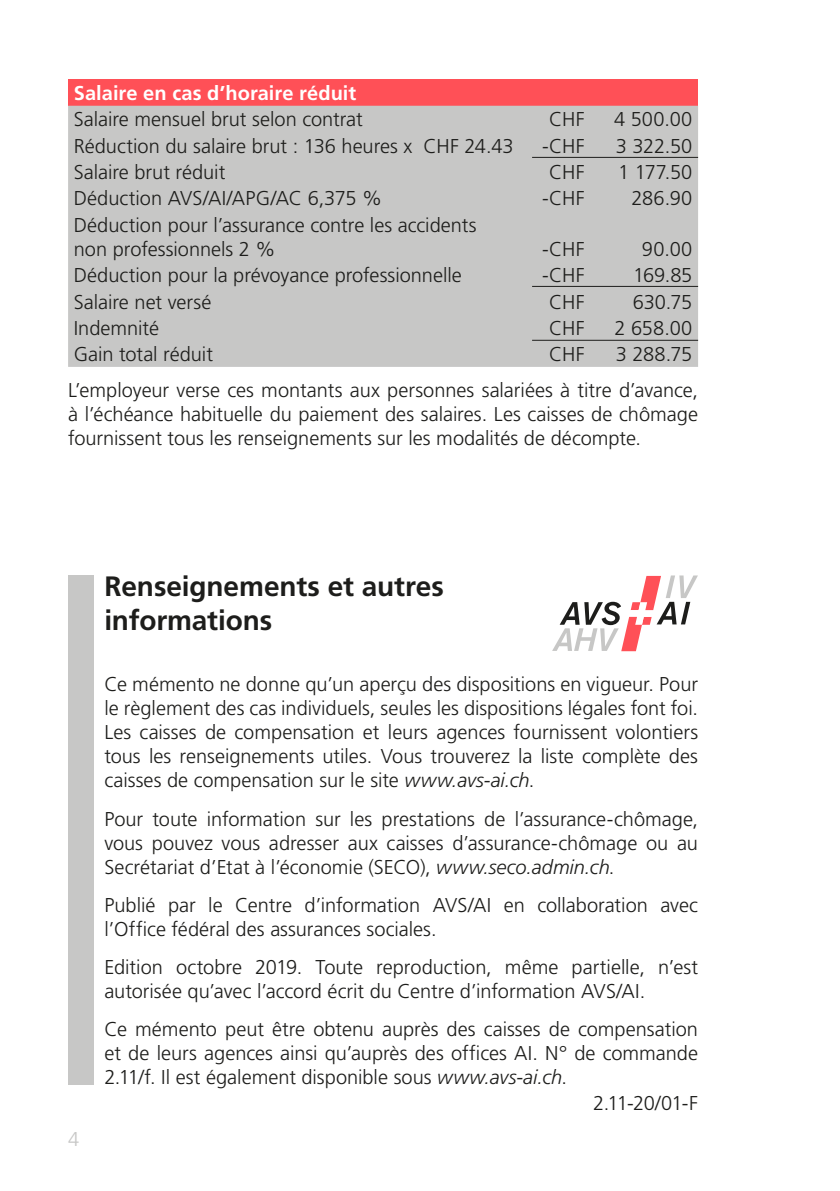
<style>
.page{position:relative;width:840px;height:1191px;background:#fff}
.page>*{position:absolute;margin:0;border:0;box-sizing:border-box;transform-origin:0 0}
.Auskünfte{font:700 28px/33.6px "Frutiger LT Std";letter-spacing:-.005em;color:#1d1d1b}
.Grundtext{font:300 20px/24px "Frutiger LT Std";color:#1d1d1b;text-align:justify}
.Tabellen_Text_Weiss{font:700 20px "Frutiger LT Std";letter-spacing:.005em;color:#fff}
.Texttitel{font:300 20px "Frutiger LT Std";color:#c7c7c6}
.s1{font-style:italic}
</style>
<div class="page">
<div style="left:68px;top:575px;width:26px;height:509px;background:#c7c7c6"></div>
<svg style="left:552px;top:575px;width:145px;height:76px"></svg>
<div style="left:68px;top:79px;width:629px;height:27px;background:#ff5057"></div>
<div style="left:68px;top:106px;width:629px;height:261px;background:#c7c7c6"></div>
<hr style="left:531px;top:157px;width:166px;height:1px;background:#1d1d1b">
<hr style="left:531px;top:286px;width:166px;height:1px;background:#1d1d1b">
<hr style="left:531px;top:340px;width:166px;height:1px;background:#1d1d1b">
<p class="Tabellen_Text_Weiss" style="left:74px;top:81px;width:284px">Salaire en cas d’horaire réduit</p>
<p class="Grundtext" style="left:74px;top:108px;width:290px">Salaire mensuel brut selon contrat</p>
<p class="Grundtext" style="left:549px;top:108px;width:37px">CHF</p>
<p class="Grundtext" style="left:613px;top:108px;width:80px">4 500.00</p>
<p class="Grundtext" style="left:74px;top:134px;width:441px">Réduction du salaire brut : 136 heures x CHF 24.43</p>
<p class="Grundtext" style="left:541px;top:134px;width:44px">-CHF</p>
<p class="Grundtext" style="left:615px;top:134px;width:78px">3 322.50</p>
<p class="Grundtext" style="left:74px;top:160px;width:153px">Salaire brut réduit</p>
<p class="Grundtext" style="left:549px;top:160px;width:37px">CHF</p>
<p class="Grundtext" style="left:618px;top:160px;width:76px">1 177.50</p>
<p class="Grundtext" style="left:74px;top:187px;width:310px">Déduction AVS/AI/APG/AC 6,375 %</p>
<p class="Grundtext" style="left:541px;top:187px;width:44px">-CHF</p>
<p class="Grundtext" style="left:631px;top:187px;width:62px">286.90</p>
<p class="Grundtext" style="left:74px;top:213px;width:404px">Déduction pour l’assurance contre les accidents non professionnels 2 %</p>
<p class="Grundtext" style="left:541px;top:237px;width:44px">-CHF</p>
<p class="Grundtext" style="left:641px;top:237px;width:52px">90.00</p>
<p class="Grundtext" style="left:74px;top:263px;width:389px">Déduction pour la prévoyance professionnelle</p>
<p class="Grundtext" style="left:541px;top:263px;width:44px">-CHF</p>
<p class="Grundtext" style="left:632px;top:263px;width:61px">169.85</p>
<p class="Grundtext" style="left:74px;top:290px;width:139px">Salaire net versé</p>
<p class="Grundtext" style="left:549px;top:290px;width:37px">CHF</p>
<p class="Grundtext" style="left:632px;top:290px;width:61px">630.75</p>
<p class="Grundtext" style="left:74px;top:316px;width:87px">Indemnité</p>
<p class="Grundtext" style="left:549px;top:316px;width:37px">CHF</p>
<p class="Grundtext" style="left:614px;top:316px;width:79px">2 658.00</p>
<p class="Grundtext" style="left:74px;top:342px;width:141px">Gain total réduit</p>
<p class="Grundtext" style="left:549px;top:342px;width:37px">CHF</p>
<p class="Grundtext" style="left:615px;top:342px;width:78px">3 288.75</p>
<p class="Grundtext" style="left:68px;top:378px;width:631px">L’employeur verse ces montants aux personnes salariées à titre d’avance, à l’échéance habituelle du paiement des salaires. Les caisses de chômage fournissent tous les renseignements sur les modalités de décompte.</p>
<p class="Auskünfte" style="left:104px;top:570px;width:341px">Renseignements et autres informations</p>
<p class="Texttitel" style="left:68px;top:1127px;width:13px">4</p>
<p class="Grundtext" style="left:104px;top:672px;width:595px">Ce mémento ne donne qu’un aperçu des dispositions en vigueur. Pour le règlement des cas individuels, seules les dispositions légales font foi.<br>Les caisses de compensation et leurs agences fournissent volontiers tous les renseignements utiles. Vous trouverez la liste complète des caisses de compensation sur le site <span class="s1">www.avs-ai.ch</span>.</p>
<p class="Grundtext" style="left:104px;top:807px;width:595px">Pour toute information sur les prestations de l’assurance-chômage, vous pouvez vous adresser aux caisses d’assurance-chômage ou au Secrétariat d’Etat à l’économie (SECO), <span class="s1">www.seco.admin.ch</span>.</p>
<p class="Grundtext" style="left:104px;top:893px;width:595px">Publié par le Centre d’information AVS/AI en collaboration avec l’Office fédéral des assurances sociales.</p>
<p class="Grundtext" style="left:104px;top:955px;width:594px">Edition octobre 2019. Toute reproduction, même partielle, n’est autorisée qu’avec l’accord écrit du Centre d’information AVS/AI.</p>
<p class="Grundtext" style="left:104px;top:1017px;width:594px">Ce mémento peut être obtenu auprès des caisses de compensation et de leurs agences ainsi qu’auprès des offices AI. N° de commande 2.11/f. Il est également disponible sous <span class="s1">www.avs-ai.ch</span>.</p>
<p class="Grundtext" style="left:593px;top:1091px;width:106px">2.11-20/01-F</p>
</div>
